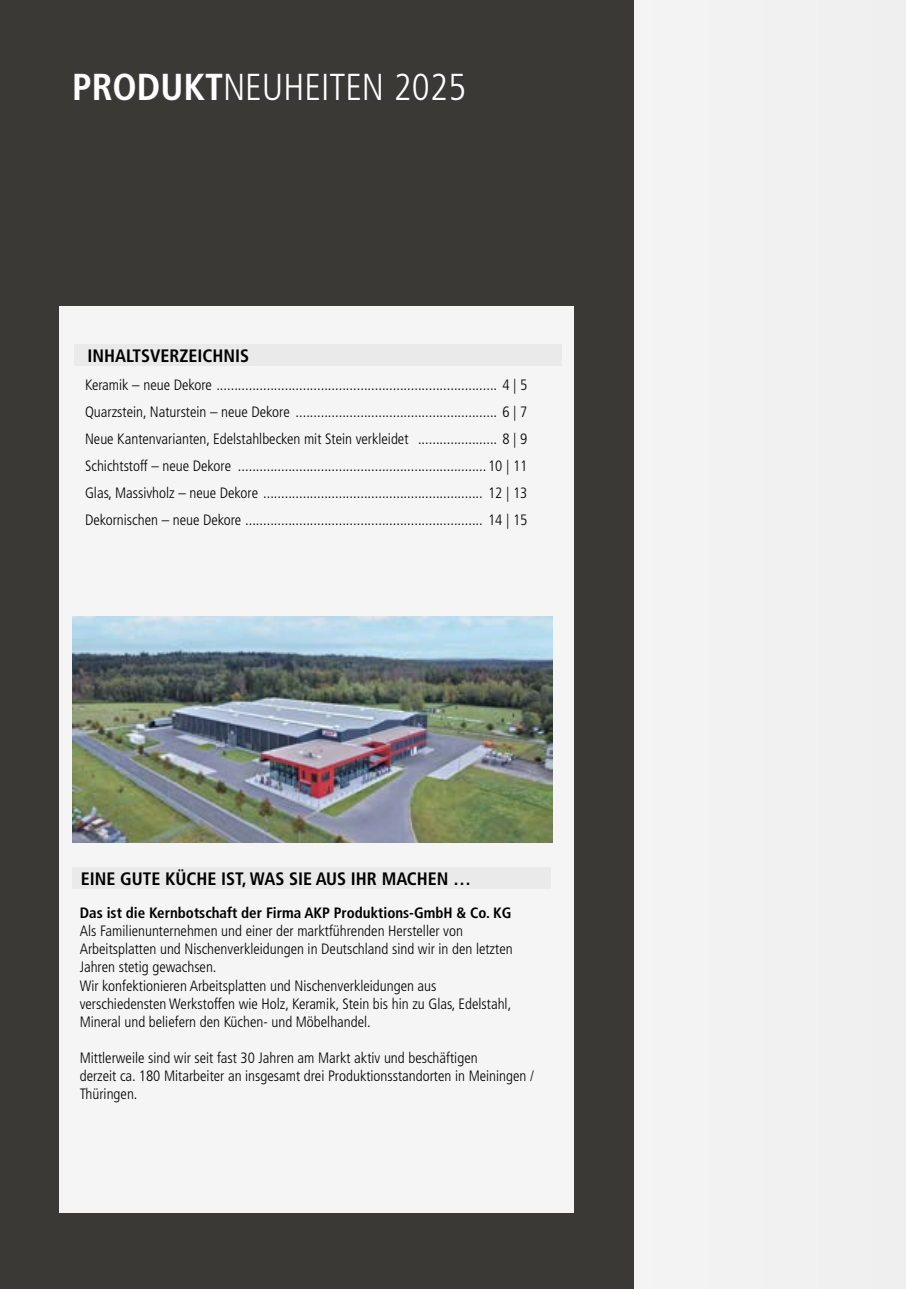
<style>
.page{position:relative;width:906px;height:1289px;background:#fff}
.page>*{position:absolute;margin:0;border:0;box-sizing:border-box;transform-origin:0 0}
.t1{font:300 condensed 37.5px "Frutiger LT Std";color:#fff}
.t2{font:700 condensed 18px "Frutiger LT Std";color:#000}
.t3{font:300 condensed 15px/18px "Frutiger LT Std";color:#000}
.t4{font:700 condensed 15px "Frutiger LT Std";color:#000}
.s1{font-weight:700}
</style>
<div class="page">
<div style="left:0;top:0;width:906px;height:1288px;background:#f2f1f1"></div>
<div style="left:0;top:0;width:634px;height:1288px;background:#3a3936"></div>
<div style="left:60px;top:306px;width:514px;height:906px;background:#f5f5f5"></div>
<div style="left:72px;top:867px;width:479px;height:22px;background:#ebeaea"></div>
<div style="left:74px;top:344px;width:487px;height:22px;background:#ebeaea"></div>
<img style="left:72px;top:617px;width:481px;height:225px">
<h1 class="t1" style="left:72px;top:66px;width:395px"><span class="s1">PRODUKT</span>NEUHEITEN 2025</h1>
<p class="t2" style="left:88px;top:345px;width:163px">INHALTSVERZEICHNIS</p>
<p class="t3" style="left:85px;top:371px;width:444px;line-height:27px;text-align:justify">Keramik – neue Dekore .............................................................................. 4 | 5<br>Quarzstein, Naturstein – neue Dekore ........................................................ 6 | 7<br>Neue Kantenvarianten, Edelstahlbecken mit Stein verkleidet ...................... 8 | 9<br>Schichtstoff – neue Dekore .....................................................................10 | 11<br>Glas, Massivholz – neue Dekore ............................................................. 12 | 13<br>Dekornischen – neue Dekore .................................................................. 14 | 15</p>
<p class="t2" style="left:81px;top:868px;width:392px">EINE GUTE KÜCHE IST, WAS SIE AUS IHR MACHEN …</p>
<p class="t4" style="left:80px;top:904px;width:433px">Das ist die Kernbotschaft der Firma AKP Produktions-GmbH &amp; Co. KG</p>
<p class="t3" style="left:80px;top:922px;width:434px">Als Familienunternehmen und einer der marktführenden Hersteller von Arbeitsplatten und Nischenverkleidungen in Deutschland sind wir in den letzten Jahren stetig gewachsen.<br>Wir konfektionieren Arbeitsplatten und Nischenverkleidungen aus verschiedensten Werkstoffen wie Holz, Keramik, Stein bis hin zu Glas, Edelstahl, Mineral und beliefern den Küchen- und Möbelhandel.</p>
<p class="t3" style="left:80px;top:1048px;width:456px">Mittlerweile sind wir seit fast 30 Jahren am Markt aktiv und beschäftigen<br>derzeit ca. 180 Mitarbeiter an insgesamt drei Produktionsstandorten in Meiningen /<br>Thüringen.</p>
</div>
